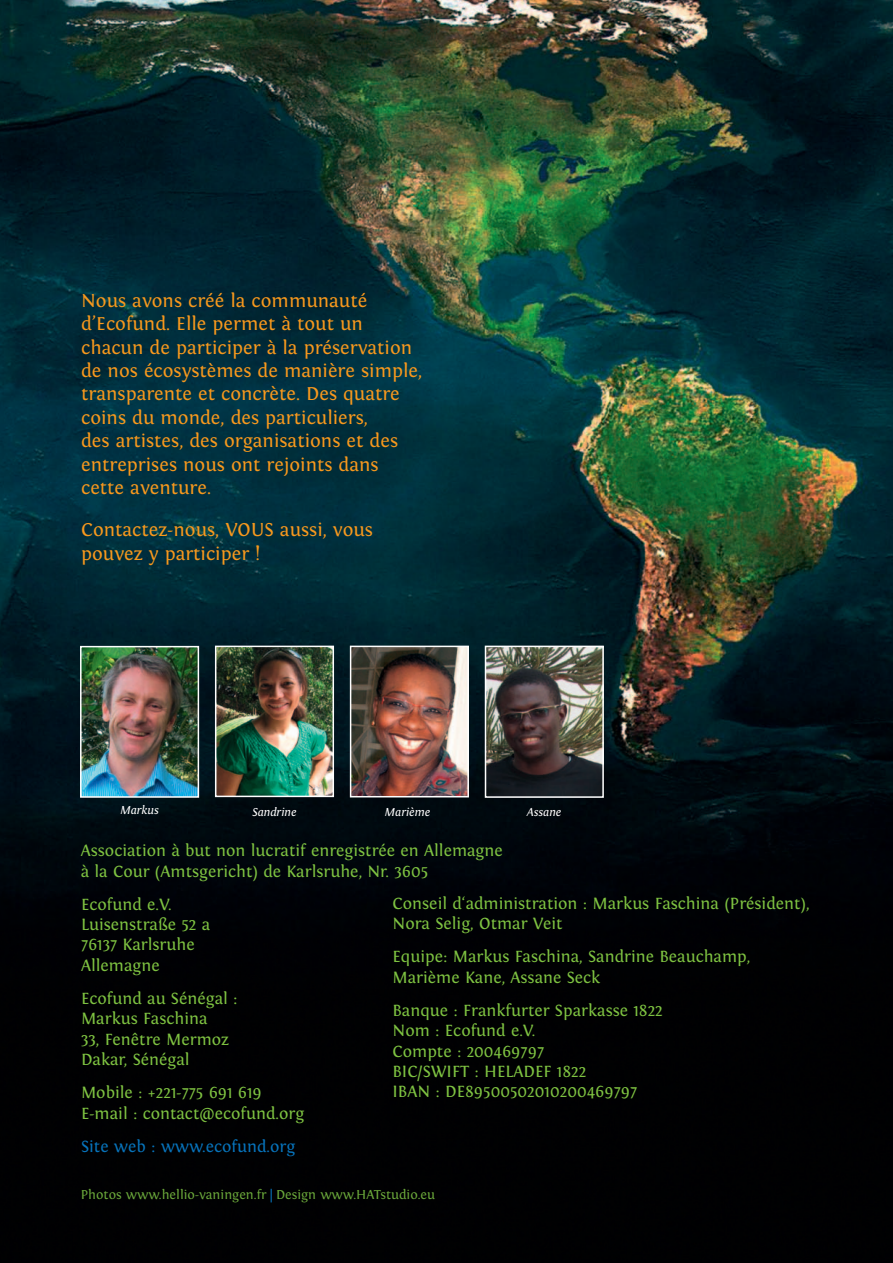
<style>
.page{position:relative;width:893px;height:1263px;background:#fff}
.page>*{position:absolute;margin:0;border:0;box-sizing:border-box;transform-origin:0 0}
.t1{font:19.5px/23.4px "Fontin";color:#f7981d}
.t2{font:16.95px/20.4px "Fontin";color:#7ec241}
.t3{font:16.95px "Fontin";color:#0773bb}
.t4{font:13.5px "Fontin";color:#6aa73a}
.t5{font:italic 12px "Fontin";color:#fff}
.s1{color:#0773bb}
</style>
<div class="page">
<img style="left:0;top:0;width:893px;height:1263px">
<img style="left:83px;top:649px;width:113px;height:146px">
<div style="left:80px;top:646px;width:119px;height:152px;border:2px solid #fff"></div>
<img style="left:488px;top:649px;width:113px;height:146px">
<div style="left:485px;top:646px;width:119px;height:152px;border:2px solid #fff"></div>
<img style="left:353px;top:649px;width:113px;height:145px">
<div style="left:350px;top:646px;width:119px;height:151px;border:2px solid #fff"></div>
<img style="left:218px;top:649px;width:113px;height:145px">
<div style="left:215px;top:646px;width:119px;height:151px;border:2px solid #fff"></div>
<p class="t1" style="left:81px;top:288px;width:342px">Nous avons créé la communauté d’Ecofund. Elle permet à tout un chacun de participer à la préservation de nos écosystèmes de manière simple, transparente et concrète. Des quatre coins du monde, des particuliers,<br>des artistes, des organisations et des entreprises nous ont rejoints dans cette aventure.</p>
<p class="t1" style="left:81px;top:518px;width:293px">Contactez-nous, VOUS aussi, vous pouvez y participer !</p>
<p class="t5" style="left:120px;top:803px;width:40px">Markus</p>
<p class="t5" style="left:252px;top:806px;width:46px">Sandrine</p>
<p class="t5" style="left:385px;top:806px;width:47px">Marième</p>
<p class="t5" style="left:527px;top:806px;width:36px">Assane</p>
<p class="t2" style="left:81px;top:840px;width:424px">Association à but non lucratif enregistrée en Allemagne à la Cour (Amtsgericht) de Karlsruhe, Nr. 3605</p>
<p class="t2" style="left:392px;top:893px;width:419px">Conseil d‘administration : Markus Faschina (Président),<br>Nora Selig, Otmar Veit</p>
<p class="t2" style="left:392px;top:946px;width:359px">Equipe: Markus Faschina, Sandrine Beauchamp,<br>Marième Kane, Assane Seck</p>
<p class="t2" style="left:392px;top:1000px;width:272px">Banque : Frankfurter Sparkasse 1822<br>Nom : Ecofund e.V.<br>Compte : 200469797<br>BIC/SWIFT : HELADEF 1822<br>IBAN : DE89500502010200469797</p>
<p class="t2" style="left:81px;top:894px;width:131px">Ecofund e.V.<br>Luisenstraße 52 a<br>76137 Karlsruhe<br>Allemagne</p>
<p class="t2" style="left:81px;top:988px;width:158px">Ecofund au Sénégal :<br>Markus Faschina<br>33, Fenêtre Mermoz<br>Dakar, Sénégal</p>
<p class="t2" style="left:81px;top:1082px;width:225px">Mobile : +221-775 691 619<br>E-mail : contact@ecofund.org</p>
<p class="t3" style="left:81px;top:1137px;width:216px">Site web : www.ecofund.org</p>
<p class="t4" style="left:81px;top:1187px;width:356px">Photos www.hellio-vaningen.fr <span class="s1">|</span> Design www.HATstudio.eu</p>
</div>
